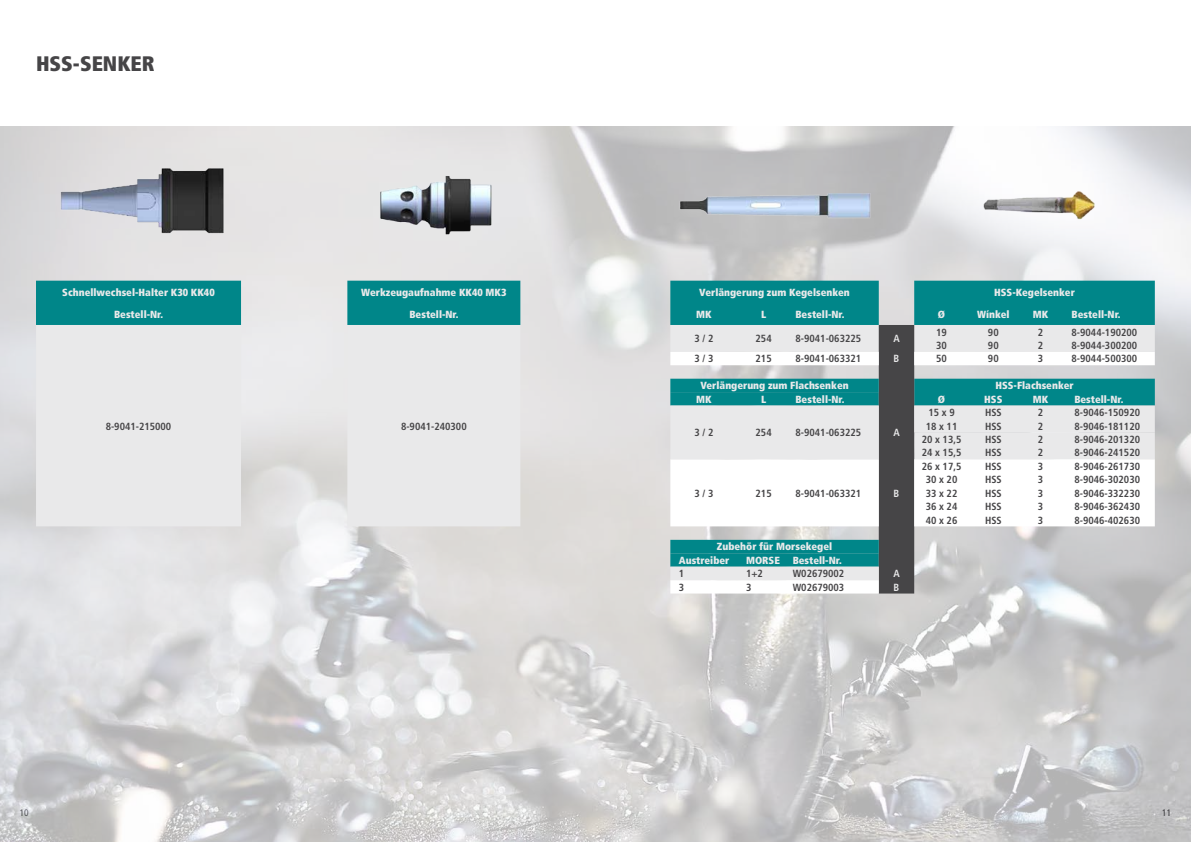
<style>
.page{position:relative;width:1191px;height:842px;background:#fff}
.page>*{position:absolute;margin:0;border:0;box-sizing:border-box;transform-origin:0 0}
.t1{font:900 condensed 21px "Frutiger LT Std";color:#464547}
.t2{font:700 condensed 10.3px "Frutiger LT Std";color:#464547}
.t3{font:900 condensed 10.3px/13.4px "Frutiger LT Std";color:#e9e9ea}
.t4{font:700 condensed 10.3px "Frutiger LT Std";color:#e9e9ea}
.t5{font:condensed 9.5px "Frutiger LT Std";color:#464547}
</style>
<div class="page">
<img style="left:0;top:127px;width:1191px;height:715px">
<img style="left:975px;top:183px;width:123px;height:60px">
<img style="left:368px;top:156px;width:137px;height:84px">
<img style="left:35px;top:154px;width:214px;height:83px">
<img style="left:666px;top:155px;width:221px;height:88px">
<svg style="left:36px;top:281px;width:1118px;height:286px;background:#74b4b6"></svg>
<svg style="left:36px;top:325px;width:1118px;height:201px;background:#e6e6e6"></svg>
<svg style="left:914px;top:352px;width:240px;height:241px"></svg>
<svg style="left:670px;top:325px;width:244px;height:268px"></svg>
<svg style="left:670px;top:406px;width:484px;height:174px"></svg>
<h1 class="t1" style="left:36px;top:51px;width:120px">HSS-Senker</h1>
<p class="t3" style="left:62px;top:285px;width:154px">Schnellwechsel-Halter K30 KK40</p>
<p class="t3" style="left:361px;top:285px;width:147px">Werkzeugaufnahme KK40 MK3</p>
<p class="t3" style="left:699px;top:285px;width:152px">Verlängerung zum Kegelsenken</p>
<p class="t3" style="left:994px;top:285px;width:82px">HSS-Kegelsenker</p>
<p class="t3" style="left:114px;top:307px;width:51px">Bestell-Nr.</p>
<p class="t3" style="left:409px;top:307px;width:51px">Bestell-Nr.</p>
<p class="t3" style="left:696px;top:307px;width:9px">MK</p>
<p class="t3" style="left:761px;top:307px;width:6px">L</p>
<p class="t3" style="left:795px;top:307px;width:51px">Bestell-Nr.</p>
<p class="t3" style="left:938px;top:307px;width:9px">ø</p>
<p class="t3" style="left:977px;top:307px;width:34px">Wínkel</p>
<p class="t3" style="left:1032px;top:307px;width:9px">MK</p>
<p class="t3" style="left:1071px;top:307px;width:51px">Bestell-Nr.</p>
<p class="t2" style="left:106px;top:420px;width:67px">8-9041-215000</p>
<p class="t2" style="left:401px;top:420px;width:67px">8-9041-240300</p>
<p class="t2" style="left:694px;top:333px;width:21px">3 / 2</p>
<p class="t2" style="left:755px;top:333px;width:18px">254</p>
<p class="t2" style="left:795px;top:333px;width:67px">8-9041-063225</p>
<p class="t4" style="left:893px;top:333px;width:8px">A</p>
<p class="t2" style="left:936px;top:326px;width:12px">19</p>
<p class="t2" style="left:988px;top:326px;width:12px">90</p>
<p class="t2" style="left:1037px;top:326px;width:7px">2</p>
<p class="t2" style="left:1071px;top:326px;width:67px">8-9044-190200</p>
<p class="t2" style="left:936px;top:339px;width:12px">30</p>
<p class="t2" style="left:988px;top:339px;width:12px">90</p>
<p class="t2" style="left:1037px;top:339px;width:7px">2</p>
<p class="t2" style="left:1071px;top:339px;width:67px">8-9044-300200</p>
<p class="t2" style="left:694px;top:353px;width:21px">3 / 3</p>
<p class="t2" style="left:755px;top:353px;width:18px">215</p>
<p class="t2" style="left:795px;top:353px;width:67px">8-9041-063321</p>
<p class="t4" style="left:893px;top:353px;width:7px">B</p>
<p class="t2" style="left:936px;top:353px;width:12px">50</p>
<p class="t2" style="left:988px;top:353px;width:12px">90</p>
<p class="t2" style="left:1037px;top:353px;width:7px">3</p>
<p class="t2" style="left:1071px;top:353px;width:67px">8-9044-500300</p>
<p class="t3" style="left:700px;top:379px;width:150px">Verlängerung zum Flachsenken</p>
<p class="t3" style="left:995px;top:379px;width:80px">HSS-Flachsenker</p>
<p class="t3" style="left:696px;top:392px;width:9px">MK</p>
<p class="t3" style="left:761px;top:392px;width:6px">L</p>
<p class="t3" style="left:795px;top:392px;width:51px">Bestell-Nr.</p>
<p class="t3" style="left:938px;top:392px;width:9px">ø</p>
<p class="t3" style="left:984px;top:392px;width:14px">HSS</p>
<p class="t3" style="left:1032px;top:392px;width:9px">MK</p>
<p class="t3" style="left:1074px;top:392px;width:51px">Bestell-Nr.</p>
<p class="t2" style="left:694px;top:427px;width:21px">3 / 2</p>
<p class="t2" style="left:755px;top:427px;width:18px">254</p>
<p class="t2" style="left:795px;top:427px;width:67px">8-9041-063225</p>
<p class="t4" style="left:893px;top:427px;width:8px">A</p>
<p class="t2" style="left:928px;top:406px;width:28px">15 x 9</p>
<p class="t2" style="left:985px;top:406px;width:18px">HSS</p>
<p class="t2" style="left:1037px;top:406px;width:7px">2</p>
<p class="t2" style="left:1074px;top:406px;width:67px">8-9046-150920</p>
<p class="t2" style="left:925px;top:420px;width:33px">18 x 11</p>
<p class="t2" style="left:985px;top:420px;width:18px">HSS</p>
<p class="t2" style="left:1037px;top:420px;width:7px">2</p>
<p class="t2" style="left:1074px;top:420px;width:67px">8-9046-181120</p>
<p class="t2" style="left:921px;top:433px;width:41px">20 x 13,5</p>
<p class="t2" style="left:985px;top:433px;width:18px">HSS</p>
<p class="t2" style="left:1037px;top:433px;width:7px">2</p>
<p class="t2" style="left:1074px;top:433px;width:67px">8-9046-201320</p>
<p class="t2" style="left:921px;top:447px;width:41px">24 x 15,5</p>
<p class="t2" style="left:985px;top:447px;width:18px">HSS</p>
<p class="t2" style="left:1037px;top:447px;width:7px">2</p>
<p class="t2" style="left:1074px;top:447px;width:67px">8-9046-241520</p>
<p class="t2" style="left:694px;top:487px;width:21px">3 / 3</p>
<p class="t2" style="left:755px;top:487px;width:18px">215</p>
<p class="t2" style="left:795px;top:487px;width:67px">8-9041-063321</p>
<p class="t4" style="left:893px;top:487px;width:7px">B</p>
<p class="t3" style="left:679px;top:540px;width:155px;text-indent:38px">Zubehör für Morsekegel<br>Austreiber</p>
<p class="t3" style="left:746px;top:553px;width:8px">MORSE</p>
<p class="t3" style="left:792px;top:553px;width:51px">Bestell-Nr.</p>
<p class="t2" style="left:679px;top:568px;width:7px">1</p>
<p class="t2" style="left:746px;top:568px;width:18px">1+2</p>
<p class="t2" style="left:792px;top:568px;width:53px">W02679002</p>
<p class="t4" style="left:893px;top:568px;width:8px">A</p>
<p class="t2" style="left:679px;top:581px;width:7px">3</p>
<p class="t2" style="left:746px;top:581px;width:7px">3</p>
<p class="t2" style="left:792px;top:581px;width:53px">W02679003</p>
<p class="t4" style="left:893px;top:581px;width:7px">B</p>
<p class="t2" style="left:921px;top:460px;width:41px">26 x 17,5</p>
<p class="t2" style="left:985px;top:460px;width:18px">HSS</p>
<p class="t2" style="left:1037px;top:460px;width:7px">3</p>
<p class="t2" style="left:1074px;top:460px;width:67px">8-9046-261730</p>
<p class="t2" style="left:925px;top:474px;width:33px">30 x 20</p>
<p class="t2" style="left:985px;top:474px;width:18px">HSS</p>
<p class="t2" style="left:1037px;top:474px;width:7px">3</p>
<p class="t2" style="left:1074px;top:474px;width:67px">8-9046-302030</p>
<p class="t2" style="left:925px;top:487px;width:33px">33 x 22</p>
<p class="t2" style="left:985px;top:487px;width:18px">HSS</p>
<p class="t2" style="left:1037px;top:487px;width:7px">3</p>
<p class="t2" style="left:1074px;top:487px;width:67px">8-9046-332230</p>
<p class="t2" style="left:925px;top:500px;width:33px">36 x 24</p>
<p class="t2" style="left:985px;top:500px;width:18px">HSS</p>
<p class="t2" style="left:1037px;top:500px;width:7px">3</p>
<p class="t2" style="left:1074px;top:500px;width:67px">8-9046-362430</p>
<p class="t2" style="left:925px;top:514px;width:33px">40 x 26</p>
<p class="t2" style="left:985px;top:514px;width:18px">HSS</p>
<p class="t2" style="left:1037px;top:514px;width:7px">3</p>
<p class="t2" style="left:1074px;top:514px;width:67px">8-9046-402630</p>
<p class="t5" style="left:20px;top:807px;width:10px">10</p>
<p class="t5" style="left:1162px;top:807px;width:10px">11</p>
</div>
